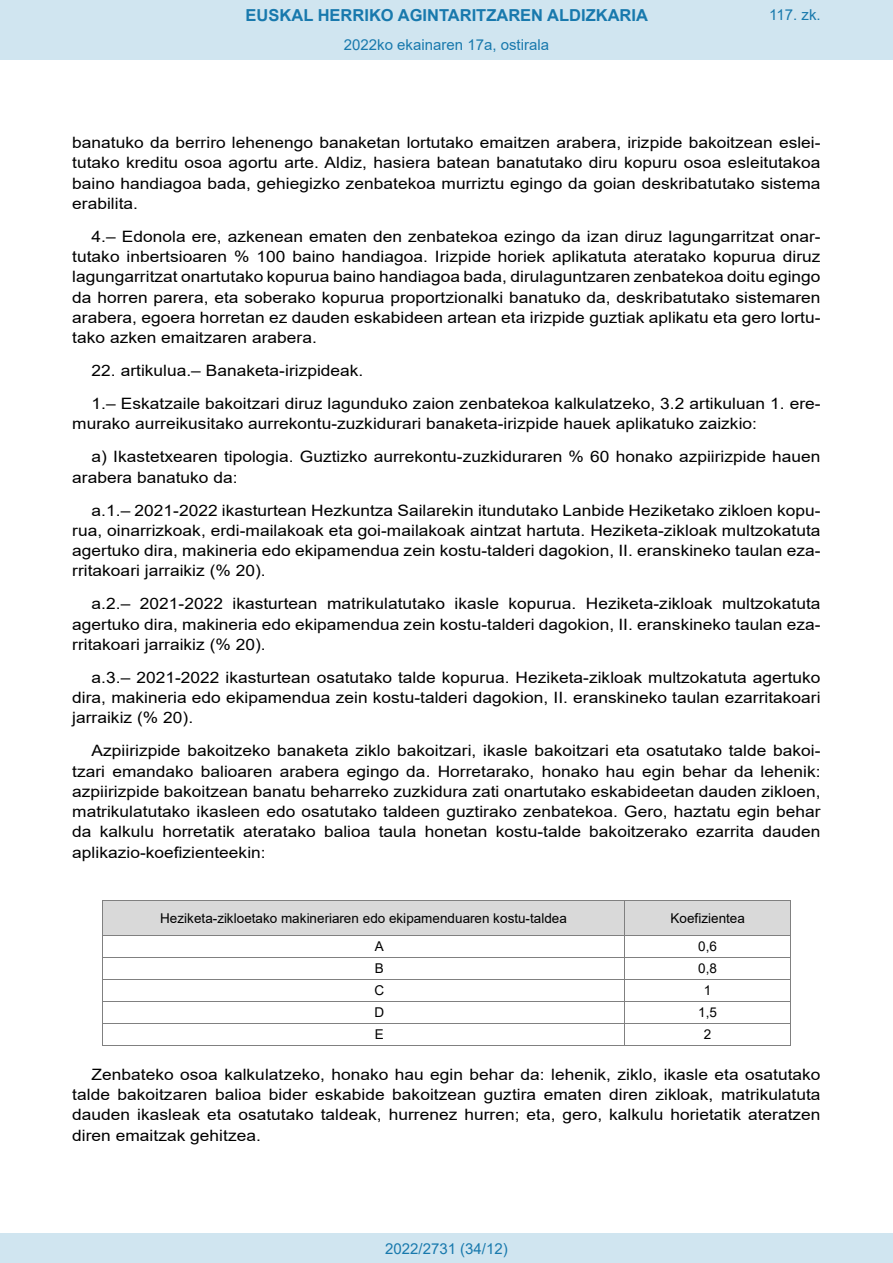
<style>
.page{position:relative;width:893px;height:1263px;background:#fff}
.page>*{position:absolute;margin:0;border:0;box-sizing:border-box;transform-origin:0 0}
.t1{font:700 16.5px "Arial";color:#1879ad}
.BOPVDetalle{font:15.6px/20.2px "Arial";color:#000;text-align:justify;scale:1.11 1}
.Paginacion_Centro{font:15px "Arial";color:#1879ad}
.t2{font:13.5px "Arial";letter-spacing:.005em;color:#000}
</style>
<div class="page">
<div style="left:0;top:0;width:893px;height:60px;background:#d0e5f0"></div>
<div style="left:0;top:1233px;width:893px;height:30px;background:#d0e5f0"></div>
<div style="left:103px;top:901px;width:521px;height:34px;background:#d9d9d9"></div>
<div style="left:625px;top:901px;width:165px;height:34px;background:#d9d9d9"></div>
<hr style="left:103px;top:900px;width:521px;height:1px;background:#808080">
<hr style="left:625px;top:900px;width:165px;height:1px;background:#808080">
<hr style="left:102px;top:901px;width:1px;height:34px;background:#808080">
<hr style="left:624px;top:901px;width:1px;height:34px;background:#808080">
<hr style="left:790px;top:901px;width:1px;height:34px;background:#808080">
<hr style="left:103px;top:935px;width:521px;height:1px;background:#808080">
<hr style="left:625px;top:935px;width:165px;height:1px;background:#808080">
<hr style="left:103px;top:957px;width:521px;height:1px;background:#808080">
<hr style="left:625px;top:957px;width:165px;height:1px;background:#808080">
<hr style="left:103px;top:979px;width:521px;height:1px;background:#808080">
<hr style="left:625px;top:979px;width:165px;height:1px;background:#808080">
<hr style="left:103px;top:1001px;width:521px;height:1px;background:#808080">
<hr style="left:625px;top:1001px;width:165px;height:1px;background:#808080">
<hr style="left:103px;top:1023px;width:521px;height:1px;background:#808080">
<hr style="left:625px;top:1023px;width:165px;height:1px;background:#808080">
<svg style="left:102px;top:935px;width:1px;height:111px"></svg>
<hr style="left:103px;top:1045px;width:521px;height:1px;background:#808080">
<svg style="left:624px;top:935px;width:1px;height:111px"></svg>
<hr style="left:625px;top:1045px;width:165px;height:1px;background:#808080">
<svg style="left:790px;top:935px;width:1px;height:111px"></svg>
<p class="t1" style="left:246px;top:3px;width:404px">EUSKAL HERRIKO AGINTARITZAREN ALDIZKARIA</p>
<p class="Paginacion_Centro" style="left:344px;top:35px;width:207px">2022ko ekainaren 17a, ostirala</p>
<p class="Paginacion_Centro" style="left:769px;top:5px;width:53px">117. zk.</p>
<p class="BOPVDetalle" style="left:72px;top:132px;width:676px">banatuko da berriro lehenengo banaketan lortutako emaitzen arabera, irizpide bakoitzean eslei&shy;tutako kreditu osoa agortu arte. Aldiz, hasiera batean banatutako diru kopuru osoa esleitutakoa baino handiagoa bada, gehiegizko zenbatekoa murriztu egingo da goian deskribatutako sistema erabilita.</p>
<p class="BOPVDetalle" style="left:72px;top:226px;width:676px;text-indent:19px">4.– Edonola ere, azkenean ematen den zenbatekoa ezingo da izan diruz lagungarritzat onar&shy;tutako inbertsioaren % 100 baino handiagoa. Irizpide horiek aplikatuta ateratako kopurua diruz lagungarritzat onartutako kopurua baino handiagoa bada, dirulaguntzaren zenbatekoa doitu egingo da horren parera, eta soberako kopurua proportzionalki banatuko da, deskribatutako sistemaren arabera, egoera horretan ez dauden eskabideen artean eta irizpide guztiak aplikatu eta gero lortu&shy;tako azken emaitzaren arabera.</p>
<p class="BOPVDetalle" style="left:92px;top:360px;width:246px">22. artikulua.– Banaketa-irizpideak.</p>
<p class="BOPVDetalle" style="left:72px;top:393px;width:676px;text-indent:19px">1.– Eskatzaile bakoitzari diruz lagunduko zaion zenbatekoa kalkulatzeko, 3.2 artikuluan 1. ere&shy;murako aurreikusitako aurrekontu-zuzkidurari banaketa-irizpide hauek aplikatuko zaizkio:</p>
<p class="BOPVDetalle" style="left:72px;top:447px;width:676px;text-indent:19px">a) Ikastetxearen tipologia. Guztizko aurrekontu-zuzkiduraren % 60 honako azpiirizpide hauen arabera banatuko da:</p>
<p class="BOPVDetalle" style="left:72px;top:500px;width:676px;text-indent:19px">a.1.– 2021-2022 ikasturtean Hezkuntza Sailarekin itundutako Lanbide Heziketako zikloen kopu&shy;rua, oinarrizkoak, erdi-mailakoak eta goi-mailakoak aintzat hartuta. Heziketa-zikloak multzokatuta agertuko dira, makineria edo ekipamendua zein kostu-talderi dagokion, II. eranskineko taulan eza&shy;rritakoari jarraikiz (% 20).</p>
<p class="BOPVDetalle" style="left:72px;top:594px;width:676px;text-indent:19px">a.2.– 2021-2022 ikasturtean matrikulatutako ikasle kopurua. Heziketa-zikloak multzokatuta agertuko dira, makineria edo ekipamendua zein kostu-talderi dagokion, II. eranskineko taulan eza&shy;rritakoari jarraikiz (% 20).</p>
<p class="BOPVDetalle" style="left:72px;top:667px;width:676px;text-indent:19px">a.3.– 2021-2022 ikasturtean osatutako talde kopurua. Heziketa-zikloak multzokatuta agertuko dira, makineria edo ekipamendua zein kostu-talderi dagokion, II. eranskineko taulan ezarritakoari jarraikiz (% 20).</p>
<p class="BOPVDetalle" style="left:72px;top:741px;width:676px;text-indent:19px">Azpiirizpide bakoitzeko banaketa ziklo bakoitzari, ikasle bakoitzari eta osatutako talde bakoi&shy;tzari emandako balioaren arabera egingo da. Horretarako, honako hau egin behar da lehenik: azpiirizpide bakoitzean banatu beharreko zuzkidura zati onartutako eskabideetan dauden zikloen, matrikulatutako ikasleen edo osatutako taldeen guztirako zenbatekoa. Gero, haztatu egin behar da kalkulu horretatik ateratako balioa taula honetan kostu-talde bakoitzerako ezarrita dauden aplikazio-koefizienteekin:</p>
<p class="t2" style="left:160px;top:909px;width:408px">Heziketa-zikloetako makineriaren edo ekipamenduaren kostu-taldea</p>
<p class="t2" style="left:670px;top:909px;width:76px">Koefizientea</p>
<p class="t2" style="left:375px;top:937px;width:10px">A</p>
<p class="t2" style="left:698px;top:937px;width:20px">0,6</p>
<p class="t2" style="left:375px;top:959px;width:10px">B</p>
<p class="t2" style="left:698px;top:959px;width:20px">0,8</p>
<p class="t2" style="left:375px;top:981px;width:11px">C</p>
<p class="t2" style="left:704px;top:981px;width:9px">1</p>
<p class="t2" style="left:375px;top:1003px;width:11px">D</p>
<p class="t2" style="left:698px;top:1003px;width:20px">1,5</p>
<p class="t2" style="left:375px;top:1025px;width:10px">E</p>
<p class="t2" style="left:704px;top:1025px;width:9px">2</p>
<p class="BOPVDetalle" style="left:72px;top:1064px;width:676px;text-indent:19px">Zenbateko osoa kalkulatzeko, honako hau egin behar da: lehenik, ziklo, ikasle eta osatutako talde bakoitzaren balioa bider eskabide bakoitzean guztira ematen diren zikloak, matrikulatuta dauden ikasleak eta osatutako taldeak, hurrenez hurren; eta, gero, kalkulu horietatik ateratzen diren emaitzak gehitzea.</p>
<p class="Paginacion_Centro" style="left:385px;top:1238px;width:124px">2022/2731 (34/12)</p>
</div>
